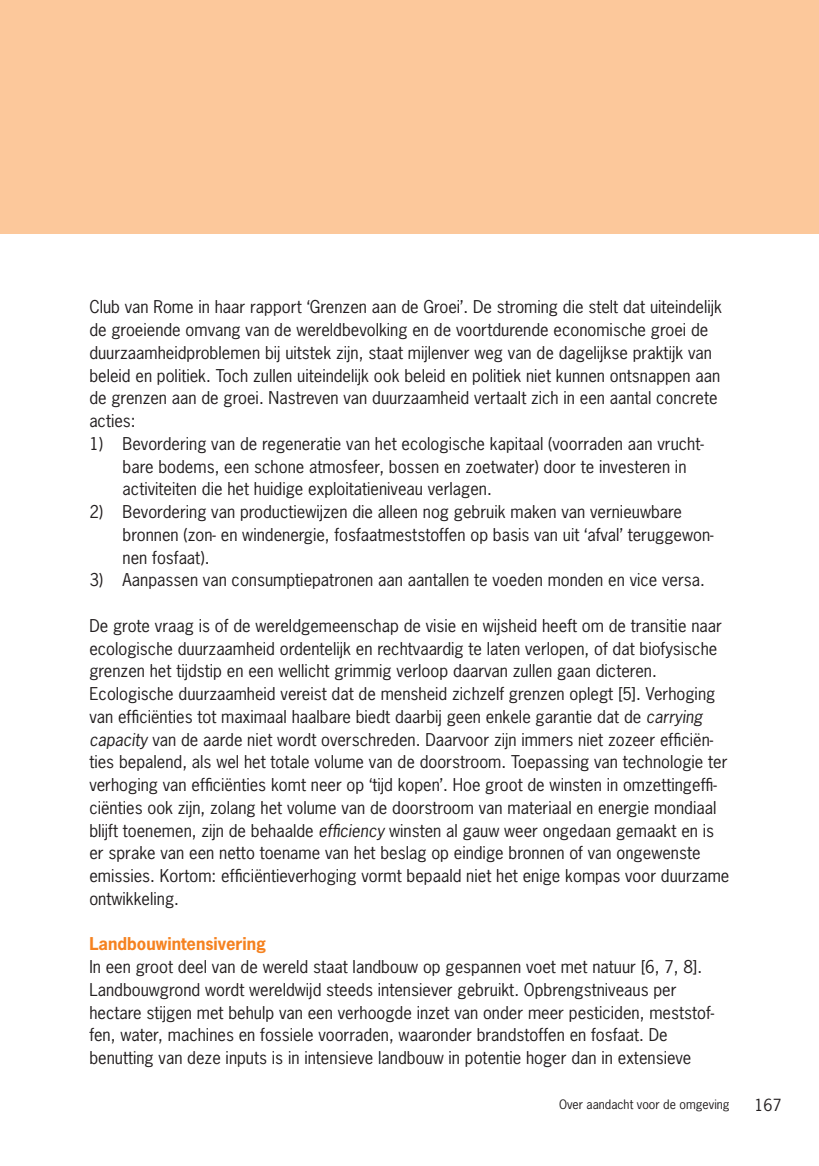
<style>
.page{position:relative;width:819px;height:1166px;background:#fff}
.page>*{position:absolute;margin:0;border:0;box-sizing:border-box;transform-origin:0 0}
.t1{font:16.62px/22.8px "News Gothic Std";color:#231f20}
.t2{font:700 16.62px "News Gothic Std";color:#f58220}
.t3{font:15.75px "News Gothic Std";color:#231f20}
.t4{font:12.25px "News Gothic Std";color:#231f20}
.s1{font-style:italic}
</style>
<div class="page">
<div style="left:0;top:0;width:819px;height:234px;background:#fcc89b"></div>
<p class="t1" style="left:89px;top:295px;width:634px">Club van Rome in haar rapport ‘Grenzen aan de Groei’. De stroming die stelt dat uiteindelijk de groeiende omvang van de wereldbevolking en de voortdurende economische groei de duurzaamheidproblemen bij uitstek zijn, staat mijlenver weg van de dagelijkse praktijk van beleid en politiek. Toch zullen uiteindelijk ook beleid en politiek niet kunnen ontsnappen aan de grenzen aan de groei. Nastreven van duurzaamheid vertaalt zich in een aantal concrete acties:</p>
<p class="t1" style="left:123px;top:432px;width:582px;text-indent:-33px">1) Bevordering van de regeneratie van het ecologische kapitaal (voorraden aan vrucht&shy;bare bodems, een schone atmosfeer, bossen en zoetwater) door te investeren in activiteiten die het huidige exploitatieniveau verlagen.</p>
<p class="t1" style="left:123px;top:500px;width:592px;text-indent:-33px">2) Bevordering van productiewijzen die alleen nog gebruik maken van vernieuwbare bronnen (zon- en windenergie, fosfaatmeststoffen op basis van uit ‘afval’ teruggewon&shy;nen fosfaat).</p>
<p class="t1" style="left:89px;top:568px;width:617px">3) Aanpassen van consumptiepatronen aan aantallen te voeden monden en vice versa.</p>
<p class="t1" style="left:89px;top:614px;width:641px">De grote vraag is of de wereldgemeenschap de visie en wijsheid heeft om de transitie naar ecologische duurzaamheid ordentelijk en rechtvaardig te laten verlopen, of dat biofysische grenzen het tijdstip en een wellicht grimmig verloop daarvan zullen gaan dicteren.<br>Ecologische duurzaamheid vereist dat de mensheid zichzelf grenzen oplegt [5]. Verhoging van efficiënties tot maximaal haalbare biedt daarbij geen enkele garantie dat de <span class="s1">carrying capacity</span> van de aarde niet wordt overschreden. Daarvoor zijn immers niet zozeer efficiën&shy;ties bepalend, als wel het totale volume van de doorstroom. Toepassing van technologie ter verhoging van efficiënties komt neer op ‘tijd kopen’. Hoe groot de winsten in omzettingeffi&shy;ciënties ook zijn, zolang het volume van de doorstroom van materiaal en energie mondiaal blijft toenemen, zijn de behaalde <span class="s1">efficiency</span> winsten al gauw weer ongedaan gemaakt en is er sprake van een netto toename van het beslag op eindige bronnen of van ongewenste emissies. Kortom: efficiëntieverhoging vormt bepaald niet het enige kompas voor duurzame ontwikkeling.</p>
<p class="t2" style="left:89px;top:933px;width:178px">Landbouwintensivering</p>
<p class="t1" style="left:89px;top:955px;width:626px">In een groot deel van de wereld staat landbouw op gespannen voet met natuur [6, 7, 8].<br>Landbouwgrond wordt wereldwijd steeds intensiever gebruikt. Opbrengstniveaus per hectare stijgen met behulp van een verhoogde inzet van onder meer pesticiden, meststof&shy;fen, water, machines en fossiele voorraden, waaronder brandstoffen en fosfaat. De benutting van deze inputs is in intensieve landbouw in potentie hoger dan in extensieve</p>
<p class="t4" style="left:559px;top:1096px;width:172px">Over aandacht voor de omgeving</p>
<p class="t3" style="left:754px;top:1095px;width:29px">167</p>
</div>
